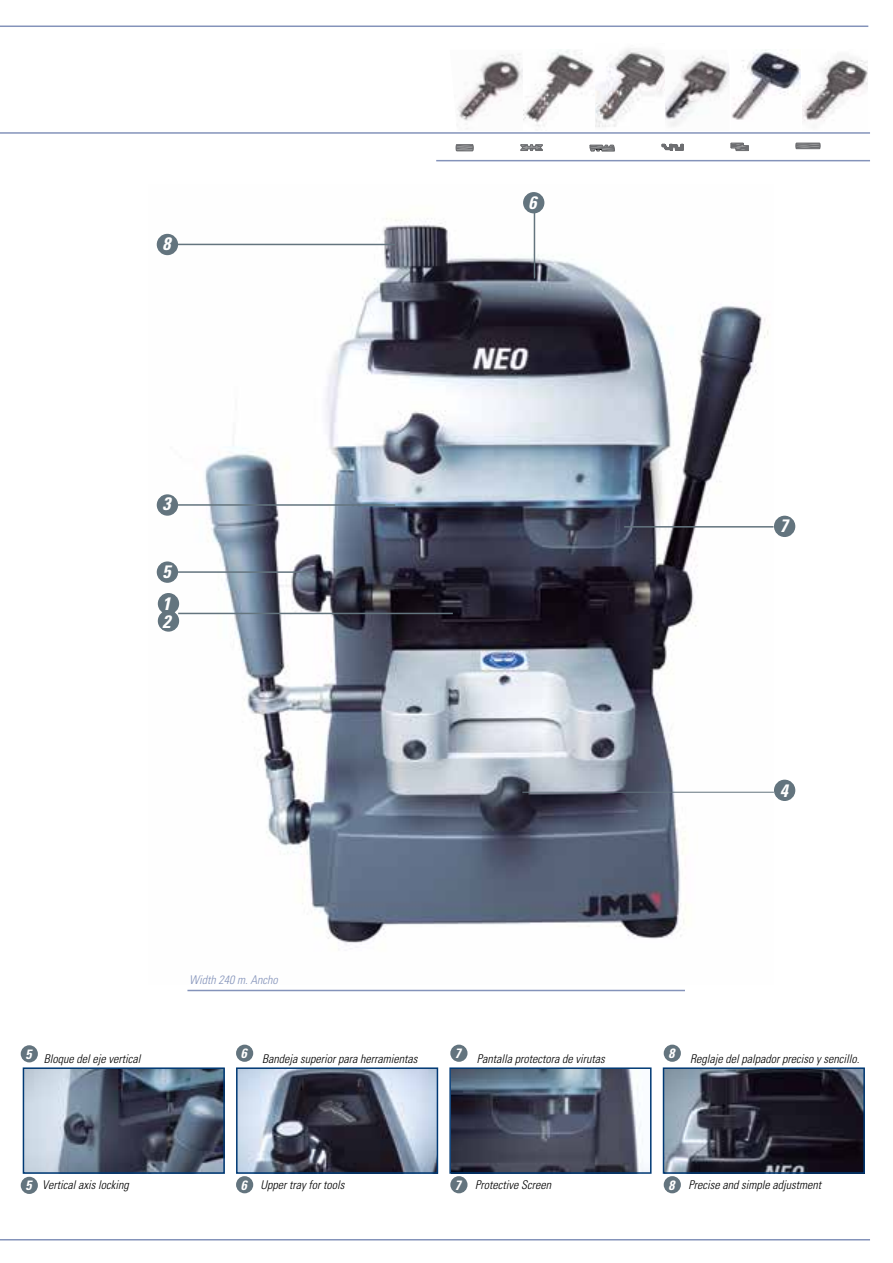
<style>
.page{position:relative;width:893px;height:1263px;background:#fff}
.page>*{position:absolute;margin:0;border:0;box-sizing:border-box;transform-origin:0 0}
.t1{font:italic 700 condensed 18px "Univers LT";color:#fff}
.t2{font:italic 700 condensed 13.5px "Univers LT";color:#fff}
.t3{font:italic 300 condensed 12px "Univers LT";color:#000}
.t4{font:italic 300 condensed 12px "Univers LT";color:#8493ba}
</style>
<div class="page">
<img style="left:156px;top:192px;width:618px;height:753px">
<hr style="left:0;top:1239px;width:870px;height:1px;background:#8493ba">
<div style="left:775px;top:516px;width:20px;height:20px;background:#63747e;border-radius:50%"></div>
<div style="left:774px;top:516px;width:21px;height:21px;border:2px solid #63747e;border-radius:50%"></div>
<hr style="left:624px;top:526px;width:149px;height:2px;background:#63747e">
<div style="left:524px;top:193px;width:20px;height:20px;background:#63747e;border-radius:50%"></div>
<div style="left:523px;top:192px;width:21px;height:21px;border:2px solid #63747e;border-radius:50%"></div>
<div style="left:775px;top:780px;width:20px;height:20px;background:#63747e;border-radius:50%"></div>
<div style="left:774px;top:780px;width:21px;height:21px;border:2px solid #63747e;border-radius:50%"></div>
<hr style="left:534px;top:212px;width:1px;height:67px;background:#63747e">
<hr style="left:522px;top:792px;width:252px;height:1px;background:#63747e">
<div style="left:159px;top:611px;width:19px;height:20px;background:#63747e;border-radius:50%"></div>
<div style="left:158px;top:610px;width:21px;height:22px;border:2px solid #63747e;border-radius:50%"></div>
<div style="left:159px;top:594px;width:19px;height:20px;background:#63747e;border-radius:50%"></div>
<div style="left:158px;top:593px;width:21px;height:21px;border:2px solid #63747e;border-radius:50%"></div>
<hr style="left:178px;top:613px;width:275px;height:1px;background:#63747e">
<div style="left:157px;top:495px;width:20px;height:20px;background:#63747e;border-radius:50%"></div>
<div style="left:157px;top:494px;width:21px;height:22px;border:2px solid #63747e;border-radius:50%"></div>
<hr style="left:178px;top:504px;width:217px;height:2px;background:#63747e">
<div style="left:157px;top:235px;width:20px;height:19px;background:#63747e;border-radius:50%"></div>
<div style="left:157px;top:234px;width:21px;height:21px;border:2px solid #63747e;border-radius:50%"></div>
<hr style="left:178px;top:244px;width:217px;height:1px;background:#63747e">
<div style="left:157px;top:562px;width:20px;height:20px;background:#63747e;border-radius:50%"></div>
<div style="left:157px;top:561px;width:21px;height:22px;border:2px solid #63747e;border-radius:50%"></div>
<hr style="left:178px;top:571px;width:128px;height:2px;background:#63747e">
<hr style="left:436px;top:160px;width:434px;height:1px;background:#8493ba">
<hr style="left:0;top:132px;width:870px;height:2px;background:#8493ba">
<hr style="left:187px;top:990px;width:498px;height:1px;background:#8493ba">
<img style="left:457px;top:50px;width:137px;height:79px">
<img style="left:665px;top:55px;width:64px;height:71px">
<img style="left:731px;top:50px;width:70px;height:70px">
<img style="left:596px;top:49px;width:69px;height:78px">
<img style="left:803px;top:57px;width:64px;height:64px">
<svg style="left:455px;top:144px;width:19px;height:8px"></svg>
<svg style="left:520px;top:144px;width:23px;height:7px"></svg>
<svg style="left:589px;top:144px;width:26px;height:8px"></svg>
<svg style="left:661px;top:143px;width:23px;height:8px"></svg>
<svg style="left:730px;top:142px;width:19px;height:9px"></svg>
<svg style="left:795px;top:142px;width:26px;height:7px"></svg>
<hr style="left:0;top:26px;width:868px;height:1px;background:#8493ba">
<div style="left:21px;top:1045px;width:17px;height:17px;background:#63747e;border-radius:50%"></div>
<div style="left:21px;top:1177px;width:17px;height:17px;background:#63747e;border-radius:50%"></div>
<img style="left:26px;top:1070px;width:196px;height:101px">
<div style="left:23px;top:1067px;width:202px;height:107px;border:2px solid #003974"></div>
<img style="left:239px;top:1070px;width:196px;height:101px">
<div style="left:236px;top:1067px;width:202px;height:107px;border:2px solid #003974"></div>
<img style="left:452px;top:1070px;width:196px;height:101px">
<div style="left:449px;top:1067px;width:202px;height:107px;border:2px solid #003974"></div>
<img style="left:666px;top:1070px;width:196px;height:101px">
<div style="left:663px;top:1067px;width:202px;height:107px;border:2px solid #003974"></div>
<div style="left:236px;top:1045px;width:17px;height:17px;background:#63747e;border-radius:50%"></div>
<div style="left:450px;top:1045px;width:17px;height:17px;background:#63747e;border-radius:50%"></div>
<div style="left:664px;top:1045px;width:17px;height:17px;background:#63747e;border-radius:50%"></div>
<div style="left:236px;top:1176px;width:17px;height:17px;background:#63747e;border-radius:50%"></div>
<div style="left:450px;top:1176px;width:17px;height:17px;background:#63747e;border-radius:50%"></div>
<div style="left:664px;top:1176px;width:17px;height:17px;background:#63747e;border-radius:50%"></div>
<h1 class="t1" style="left:163px;top:232px;width:9px">8</h1>
<h1 class="t1" style="left:528px;top:192px;width:9px">6</h1>
<h1 class="t1" style="left:163px;top:493px;width:9px">3</h1>
<h1 class="t1" style="left:163px;top:561px;width:9px">5</h1>
<h1 class="t1" style="left:163px;top:593px;width:9px">1</h1>
<h1 class="t1" style="left:163px;top:610px;width:9px">2</h1>
<h1 class="t1" style="left:780px;top:515px;width:9px">7</h1>
<h1 class="t1" style="left:780px;top:780px;width:9px">4</h1>
<p class="t4" style="left:189px;top:973px;width:91px">Width 240 m. Ancho</p>
<p class="t2" style="left:25px;top:1046px;width:7px">5</p>
<p class="t2" style="left:241px;top:1045px;width:7px">6</p>
<p class="t2" style="left:455px;top:1045px;width:7px">7</p>
<p class="t2" style="left:668px;top:1045px;width:7px">8</p>
<p class="t3" style="left:44px;top:1051px;width:99px">Bloque del eje vertical</p>
<p class="t3" style="left:262px;top:1051px;width:157px">Bandeja superior para herramientas</p>
<p class="t3" style="left:477px;top:1051px;width:129px">Pantalla protectora de virutas</p>
<p class="t3" style="left:690px;top:1051px;width:171px">Reglaje del palpador preciso y sencillo.</p>
<p class="t2" style="left:25px;top:1177px;width:7px">5</p>
<p class="t2" style="left:241px;top:1177px;width:7px">6</p>
<p class="t2" style="left:455px;top:1177px;width:7px">7</p>
<p class="t2" style="left:668px;top:1177px;width:7px">8</p>
<p class="t3" style="left:42px;top:1178px;width:89px">Vertical axis locking</p>
<p class="t3" style="left:261px;top:1178px;width:85px">Upper tray for tools</p>
<p class="t3" style="left:475px;top:1178px;width:78px">Protective Screen</p>
<p class="t3" style="left:688px;top:1178px;width:135px">Precise and simple adjustment</p>
</div>
